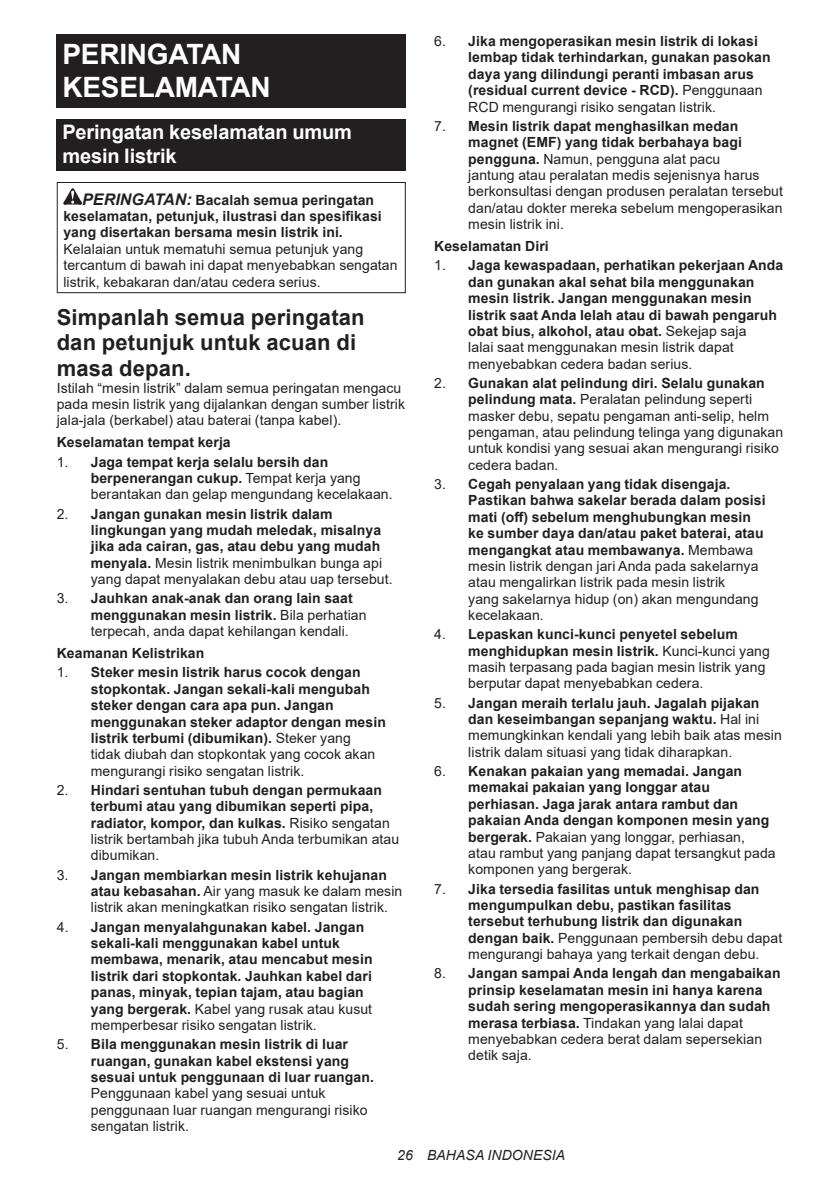
<style>
.page{position:relative;width:840px;height:1191px;background:#fff}
.page>*{position:absolute;margin:0;border:0;box-sizing:border-box;transform-origin:0 0}
.t1{font:700 28px/32.8px "Arial";letter-spacing:-.01em;color:#fff}
.t2{font:700 22px/25.8px "Arial";letter-spacing:.005em;color:#231f20}
.t3{font:700 20px/23.4px "Arial";letter-spacing:-.01em;color:#fff}
.t4{font:700 14px/16.4px "Arial";letter-spacing:.005em;color:#231f20}
.t5{font:14px/16.4px "Arial";letter-spacing:.005em;color:#231f20}
.t6{font:italic 14px "Arial";letter-spacing:.005em;color:#231f20}
.s1{font-style:italic;font-size:16px}
.s2{font-weight:700}
.s3{font-weight:400}
</style>
<div class="page">
<div style="left:57px;top:34px;width:348px;height:74px;background:#231f20"></div>
<div style="left:57px;top:119px;width:348px;height:52px;background:#231f20"></div>
<svg style="left:63px;top:188px;width:19px;height:17px"></svg>
<div style="left:57px;top:182px;width:348px;height:111px;border:1px solid #231f20"></div>
<h1 class="t1" style="left:62px;top:38px;width:210px">PERINGATAN<br>KESELAMATAN</h1>
<h3 class="t3" style="left:62px;top:121px;width:291px">Peringatan keselamatan umum mesin listrik</h3>
<p class="t4" style="left:63px;top:192px;width:320px;text-indent:19px"><span class="s1">PERINGATAN:</span> Bacalah semua peringatan keselamatan, petunjuk, ilustrasi dan spesifikasi yang disertakan bersama mesin listrik ini.</p>
<p class="t5" style="left:63px;top:240px;width:335px">Kelalaian untuk mematuhi semua petunjuk yang tercantum di bawah ini dapat menyebabkan sengatan listrik, kebakaran dan/atau cedera serius.</p>
<h2 class="t2" style="left:57px;top:304px;width:309px">Simpanlah semua peringatan dan petunjuk untuk acuan di masa depan.</h2>
<p class="t5" style="left:57px;top:379px;width:349px">Istilah “mesin listrik” dalam semua peringatan mengacu pada mesin listrik yang dijalankan dengan sumber listrik jala-jala (berkabel) atau baterai (tanpa kabel).</p>
<p class="t4" style="left:57px;top:434px;width:175px">Keselamatan tempat kerja</p>
<p class="t5" style="left:91px;top:453px;width:303px;text-indent:-34px">1. <span class="s2">Jaga tempat kerja selalu bersih dan berpenerangan cukup.</span> Tempat kerja yang berantakan dan gelap mengundang kecelakaan.</p>
<p class="t4" style="left:91px;top:505px;width:303px;text-indent:-34px"><span class="s3">2.</span> Jangan gunakan mesin listrik dalam lingkungan yang mudah meledak, misalnya jika ada cairan, gas, atau debu yang mudah menyala. <span class="s3">Mesin listrik menimbulkan bunga api yang dapat menyalakan debu atau uap tersebut.</span></p>
<p class="t4" style="left:91px;top:590px;width:277px;text-indent:-34px"><span class="s3">3.</span> Jauhkan anak-anak dan orang lain saat menggunakan mesin listrik. <span class="s3">Bila perhatian terpecah, anda dapat kehilangan kendali.</span></p>
<p class="t4" style="left:57px;top:645px;width:149px">Keamanan Kelistrikan</p>
<p class="t4" style="left:91px;top:664px;width:296px;text-indent:-34px"><span class="s3">1.</span> Steker mesin listrik harus cocok dengan stopkontak. Jangan sekali-kali mengubah steker dengan cara apa pun. Jangan menggunakan steker adaptor dengan mesin listrik terbumi (dibumikan). <span class="s3">Steker yang<br>tidak diubah dan stopkontak yang cocok akan mengurangi risiko sengatan listrik.</span></p>
<p class="t4" style="left:91px;top:782px;width:310px;text-indent:-34px"><span class="s3">2.</span> Hindari sentuhan tubuh dengan permukaan terbumi atau yang dibumikan seperti pipa, radiator, kompor, dan kulkas. <span class="s3">Risiko sengatan listrik bertambah jika tubuh Anda terbumikan atau dibumikan.</span></p>
<p class="t5" style="left:91px;top:866px;width:313px;text-indent:-34px">3. <span class="s2">Jangan membiarkan mesin listrik kehujanan atau kebasahan.</span> Air yang masuk ke dalam mesin listrik akan meningkatkan risiko sengatan listrik.</p>
<p class="t4" style="left:91px;top:918px;width:283px;text-indent:-34px"><span class="s3">4.</span> Jangan menyalahgunakan kabel. Jangan sekali-kali menggunakan kabel untuk membawa, menarik, atau mencabut mesin listrik dari stopkontak. Jauhkan kabel dari panas, minyak, tepian tajam, atau bagian yang bergerak. <span class="s3">Kabel yang rusak atau kusut memperbesar risiko sengatan listrik.</span></p>
<p class="t4" style="left:91px;top:1036px;width:284px;text-indent:-34px"><span class="s3">5.</span> Bila menggunakan mesin listrik di luar ruangan, gunakan kabel ekstensi yang sesuai untuk penggunaan di luar ruangan.</p>
<p class="t5" style="left:91px;top:1085px;width:278px">Penggunaan kabel yang sesuai untuk penggunaan luar ruangan mengurangi risiko sengatan listrik.</p>
<p class="t4" style="left:468px;top:33px;width:304px;text-indent:-34px"><span class="s3">6.</span> Jika mengoperasikan mesin listrik di lokasi lembap tidak terhindarkan, gunakan pasokan daya yang dilindungi peranti imbasan arus (residual current device - RCD). <span class="s3">Penggunaan RCD mengurangi risiko sengatan listrik.</span></p>
<p class="t5" style="left:468px;top:118px;width:316px;text-indent:-34px">7. <span class="s2">Mesin listrik dapat menghasilkan medan magnet (EMF) yang tidak berbahaya bagi pengguna.</span> Namun, pengguna alat pacu<br>jantung atau peralatan medis sejenisnya harus berkonsultasi dengan produsen peralatan tersebut dan/atau dokter mereka sebelum mengoperasikan mesin listrik ini.</p>
<p class="t4" style="left:434px;top:238px;width:116px">Keselamatan Diri</p>
<p class="t4" style="left:468px;top:257px;width:316px;text-indent:-34px"><span class="s3">1.</span> Jaga kewaspadaan, perhatikan pekerjaan Anda dan gunakan akal sehat bila menggunakan mesin listrik. Jangan menggunakan mesin listrik saat Anda lelah atau di bawah pengaruh obat bius, alkohol, atau obat. <span class="s3">Sekejap saja<br>lalai saat menggunakan mesin listrik dapat menyebabkan cedera badan serius.</span></p>
<p class="t5" style="left:468px;top:375px;width:316px;text-indent:-34px">2. <span class="s2">Gunakan alat pelindung diri. Selalu gunakan pelindung mata.</span> Peralatan pelindung seperti masker debu, sepatu pengaman anti-selip, helm pengaman, atau pelindung telinga yang digunakan untuk kondisi yang sesuai akan mengurangi risiko cedera badan.</p>
<p class="t4" style="left:468px;top:476px;width:299px;text-indent:-34px"><span class="s3">3.</span> Cegah penyalaan yang tidak disengaja.<br>Pastikan bahwa sakelar berada dalam posisi mati (off) sebelum menghubungkan mesin ke sumber daya dan/atau paket baterai, atau mengangkat atau membawanya. <span class="s3">Membawa mesin listrik dengan jari Anda pada sakelarnya atau mengalirkan listrik pada mesin listrik<br>yang sakelarnya hidup (on) akan mengundang kecelakaan.</span></p>
<p class="t5" style="left:468px;top:626px;width:303px;text-indent:-34px">4. <span class="s2">Lepaskan kunci-kunci penyetel sebelum menghidupkan mesin listrik.</span> Kunci-kunci yang masih terpasang pada bagian mesin listrik yang berputar dapat menyebabkan cedera.</p>
<p class="t5" style="left:468px;top:694px;width:315px;text-indent:-34px">5. <span class="s2">Jangan meraih terlalu jauh. Jagalah pijakan dan keseimbangan sepanjang waktu.</span> Hal ini memungkinkan kendali yang lebih baik atas mesin listrik dalam situasi yang tidak diharapkan.</p>
<p class="t4" style="left:468px;top:763px;width:309px;text-indent:-34px"><span class="s3">6.</span> Kenakan pakaian yang memadai. Jangan memakai pakaian yang longgar atau perhiasan. Jaga jarak antara rambut dan pakaian Anda dengan komponen mesin yang bergerak. <span class="s3">Pakaian yang longgar, perhiasan, atau rambut yang panjang dapat tersangkut pada komponen yang bergerak.</span></p>
<p class="t4" style="left:468px;top:880px;width:315px;text-indent:-34px"><span class="s3">7.</span> Jika tersedia fasilitas untuk menghisap dan mengumpulkan debu, pastikan fasilitas tersebut terhubung listrik dan digunakan dengan baik. <span class="s3">Penggunaan pembersih debu dapat mengurangi bahaya yang terkait dengan debu.</span></p>
<p class="t4" style="left:468px;top:965px;width:313px;text-indent:-34px"><span class="s3">8.</span> Jangan sampai Anda lengah dan mengabaikan prinsip keselamatan mesin ini hanya karena sudah sering mengoperasikannya dan sudah merasa terbiasa. <span class="s3">Tindakan yang lalai dapat menyebabkan cedera berat dalam sepersekian detik saja.</span></p>
<p class="t6" style="left:397px;top:1146px;width:169px">26 BAHASA INDONESIA</p>
</div>
